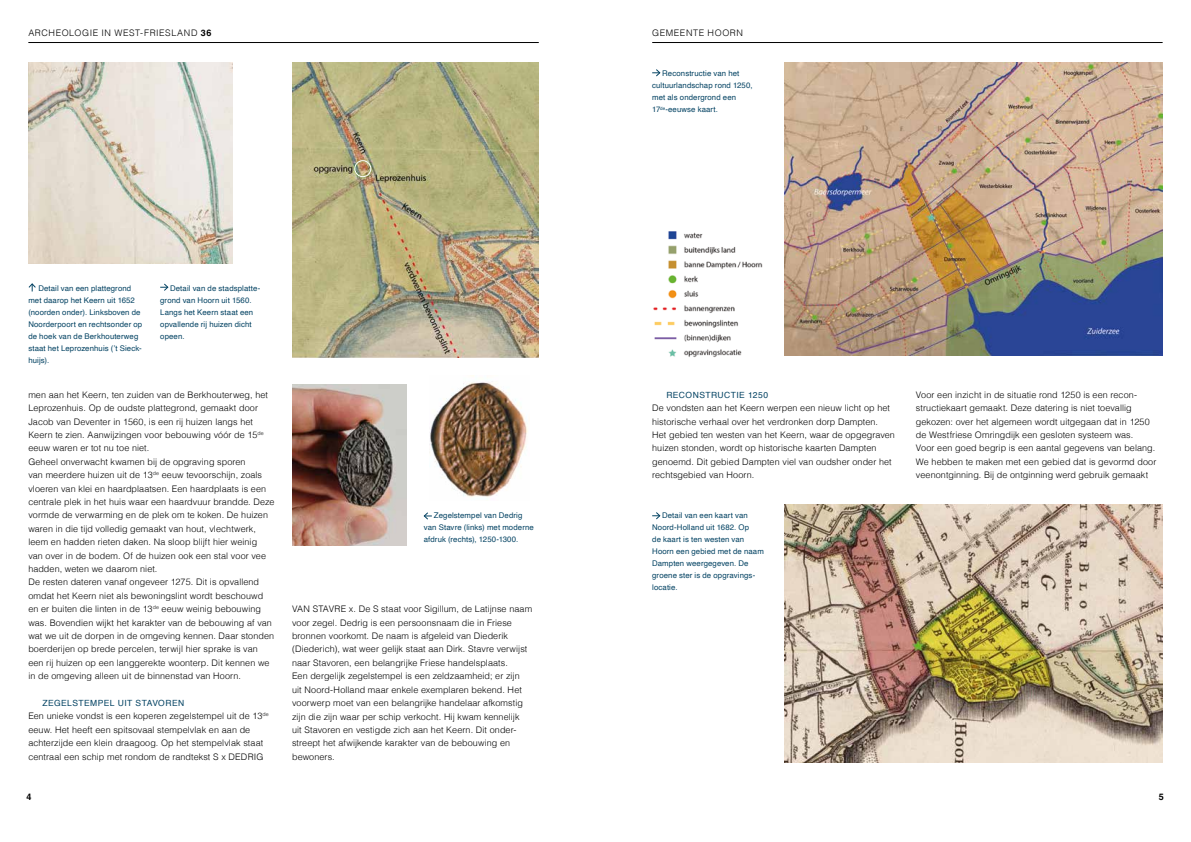
<style>
.page{position:relative;width:1191px;height:842px;background:#fff}
.page>*{position:absolute;margin:0;border:0;box-sizing:border-box;transform-origin:0 0}
.t1{font:300 9px/13.4px "Helvetica";letter-spacing:.01em;color:#000}
.t2{font:300 9px "Helvetica";letter-spacing:.065em;color:#000}
.t3{font:300 9px "Helvetica";letter-spacing:.07em;color:#000}
.t4{font:700 9px "Helvetica";color:#000}
.t5{font:8.5px "Helvetica";letter-spacing:.05em;color:#044363}
.t6{font:7.8px/12px "Helvetica";letter-spacing:.015em;color:#044363}
.s1{font-weight:700}
</style>
<div class="page">
<hr style="left:652px;top:42px;width:510px;height:1px;background:#000">
<hr style="left:28px;top:42px;width:511px;height:1px;background:#000">
<img style="left:28px;top:63px;width:204px;height:201px">
<img style="left:292px;top:384px;width:115px;height:161px">
<img style="left:430px;top:375px;width:98px;height:122px">
<img style="left:784px;top:63px;width:378px;height:293px">
<svg style="left:652px;top:69px;width:8px;height:8px"></svg>
<img style="left:653px;top:231px;width:110px;height:126px">
<img style="left:292px;top:63px;width:247px;height:295px">
<div style="left:354px;top:160px;width:17px;height:17px;border:1px solid #fff;border-radius:50%"></div>
<img style="left:784px;top:504px;width:378px;height:259px">
<svg style="left:423px;top:512px;width:9px;height:8px"></svg>
<svg style="left:160px;top:283px;width:8px;height:8px"></svg>
<svg style="left:28px;top:283px;width:8px;height:8px"></svg>
<svg style="left:652px;top:512px;width:8px;height:8px"></svg>
<p class="t2" style="left:28px;top:25px;width:185px">ARCHEOLOGIE IN WEST-FRIESLAND <span class="s1">36</span></p>
<p class="t3" style="left:652px;top:25px;width:92px">GEMEENTE HOORN</p>
<p class="t6" style="left:28px;top:282px;width:115px;text-indent:10px">Detail van een plattegrond met daarop het Keern uit 1652 (noorden onder). Linksboven de<br>Noorderpoort en rechtsonder op de hoek van de Berkhouterweg staat het Leprozenhuis (’t Sieck&shy;huijs).</p>
<p class="t6" style="left:160px;top:282px;width:101px;text-indent:10px">Detail van de stadsplatte&shy;grond van Hoorn uit 1560.<br>Langs het Keern staat een opvallende rij huizen dicht opeen.</p>
<p class="t1" style="left:28px;top:387px;width:248px">men aan het Keern, ten zuiden van de Berkhouterweg, het Leprozenhuis. Op de oudste plattegrond, gemaakt door Jacob van Deventer in 1560, is een rij huizen langs het Keern te zien. Aanwijzingen voor bebouwing vóór de 15<sup>de </sup>eeuw waren er tot nu toe niet.<br>Geheel onverwacht kwamen bij de opgraving sporen<br>van meerdere huizen uit de 13<sup>de</sup> eeuw tevoorschijn, zoals vloeren van klei en haardplaatsen. Een haardplaats is een centrale plek in het huis waar een haardvuur brandde. Deze vormde de verwarming en de plek om te koken. De huizen waren in die tijd volledig gemaakt van hout, vlechtwerk, leem en hadden rieten daken. Na sloop blijft hier weinig<br>van over in de bodem. Of de huizen ook een stal voor vee hadden, weten we daarom niet.<br>De resten dateren vanaf ongeveer 1275. Dit is opvallend omdat het Keern niet als bewoningslint wordt beschouwd en er buiten die linten in de 13<sup>de</sup> eeuw weinig bebouwing was. Bovendien wijkt het karakter van de bebouwing af van wat we uit de dorpen in de omgeving kennen. Daar stonden boerderijen op brede percelen, terwijl hier sprake is van een rij huizen op een langgerekte woonterp. Dit kennen we in de omgeving alleen uit de binnenstad van Hoorn.</p>
<p class="t5" style="left:43px;top:696px;width:143px">ZEGELSTEMPEL UIT STAVOREN</p>
<p class="t1" style="left:28px;top:709px;width:242px">Een unieke vondst is een koperen zegelstempel uit de 13<sup>de </sup>eeuw. Het heeft een spitsovaal stempelvlak en aan de achterzijde een klein draagoog. Op het stempelvlak staat centraal een schip met rondom de randtekst S x DEDRIG</p>
<p class="t6" style="left:424px;top:510px;width:111px;text-indent:10px">Zegelstempel van Dedrig van Stavre (links) met moderne afdruk (rechts), 1250-1300.</p>
<p class="t1" style="left:292px;top:602px;width:242px">VAN STAVRE x. De S staat voor Sigillum, de Latijnse naam voor zegel. Dedrig is een persoonsnaam die in Friese bronnen voorkomt. De naam is afgeleid van Diederik (Diederich), wat weer gelijk staat aan Dirk. Stavre verwijst naar Stavoren, een belangrijke Friese handelsplaats.<br>Een dergelijk zegelstempel is een zeldzaamheid; er zijn<br>uit Noord-Holland maar enkele exemplaren bekend. Het voorwerp moet van een belangrijke handelaar afkomstig zijn die zijn waar per schip verkocht. Hij kwam kennelijk<br>uit Stavoren en vestigde zich aan het Keern. Dit onder&shy;streept het afwijkende karakter van de bebouwing en bewoners.</p>
<p class="t6" style="left:652px;top:68px;width:102px;text-indent:10px">Reconstructie van het cultuurlandschap rond 1250, met als ondergrond een<br>17<sup>de</sup>-eeuwse kaart.</p>
<p class="t5" style="left:666px;top:388px;width:103px">RECONSTRUCTIE 1250</p>
<p class="t1" style="left:652px;top:401px;width:244px">De vondsten aan het Keern werpen een nieuw licht op het historische verhaal over het verdronken dorp Dampten.<br>Het gebied ten westen van het Keern, waar de opgegraven huizen stonden, wordt op historische kaarten Dampten genoemd. Dit gebied Dampten viel van oudsher onder het rechtsgebied van Hoorn.</p>
<p class="t6" style="left:652px;top:510px;width:113px;text-indent:10px">Detail van een kaart van<br>Noord-Holland uit 1682. Op<br>de kaart is ten westen van<br>Hoorn een gebied met de naam<br>Dampten weergegeven. De groene ster is de opgravings&shy;locatie.</p>
<p class="t1" style="left:916px;top:387px;width:242px">Voor een inzicht in de situatie rond 1250 is een recon&shy;structiekaart gemaakt. Deze datering is niet toevallig gekozen: over het algemeen wordt uitgegaan dat in 1250 de Westfriese Omringdijk een gesloten systeem was.<br>Voor een goed begrip is een aantal gegevens van belang.<br>We hebben te maken met een gebied dat is gevormd door veenontginning. Bij de ontginning werd gebruik gemaakt</p>
<p class="t4" style="left:26px;top:791px;width:7px">4</p>
<p class="t4" style="left:1158px;top:791px;width:7px">5</p>
</div>
